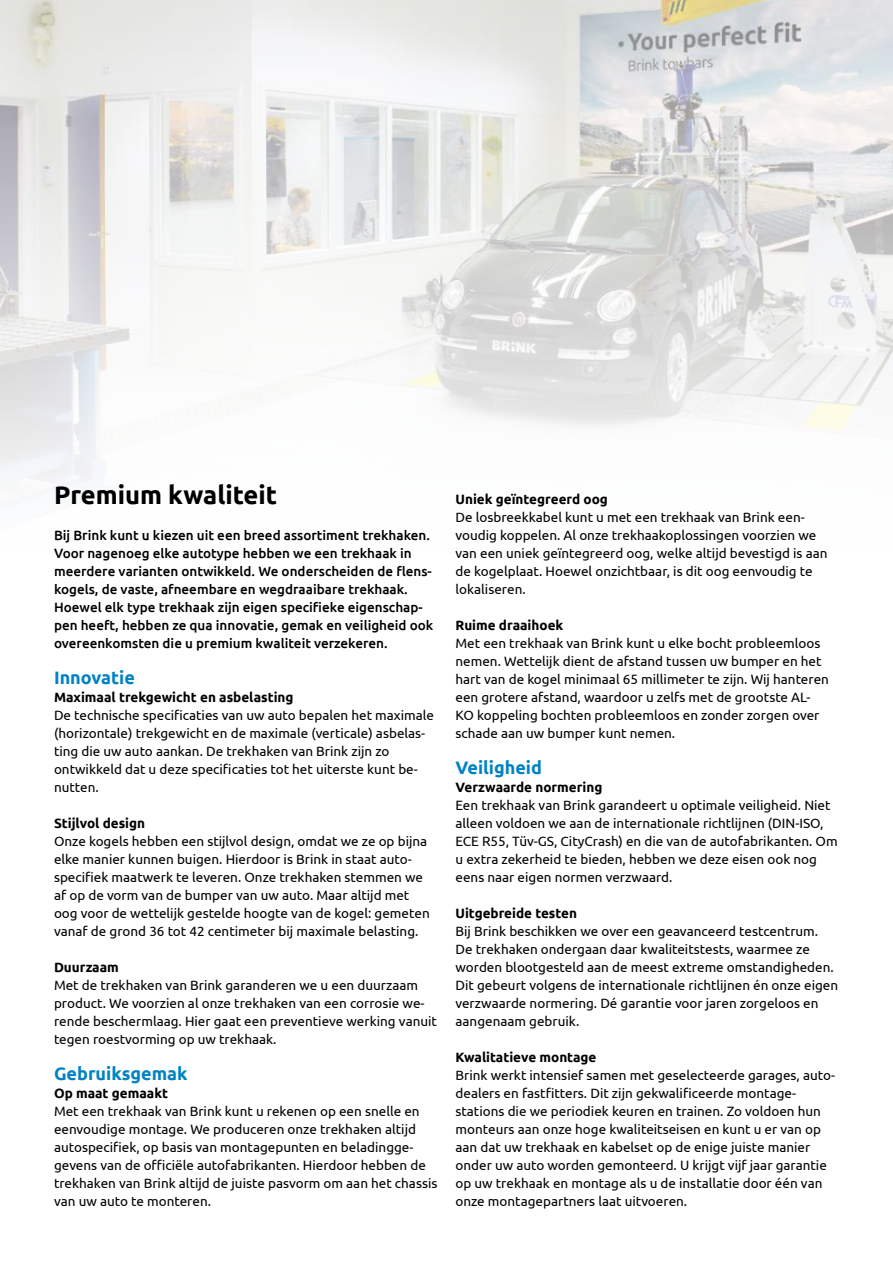
<style>
.page{position:relative;width:893px;height:1263px;background:#fff}
.page>*{position:absolute;margin:0;border:0;box-sizing:border-box;transform-origin:0 0}
.t1{font:700 25.5px "Ubuntu";color:#000}
.t2{font:700 18px "Ubuntu";color:#0082c3}
.t3{font:13.5px/18px "Ubuntu";color:#000}
.t4{font:500 13.5px/18px "Ubuntu";color:#000}
.t5{font:700 13.5px "Ubuntu";color:#000}
</style>
<div class="page">
<img style="left:0;top:0;width:893px;height:493px">
<h1 class="t1" style="left:54px;top:479px;width:225px">Premium kwaliteit</h1>
<p class="t4" style="left:54px;top:526px;width:381px">Bij Brink kunt u kiezen uit een breed assortiment trekhaken.<br>Voor nagenoeg elke autotype hebben we een trekhaak in meerdere varianten ontwikkeld. We onderscheiden de flens&shy;kogels, de vaste, afneembare en wegdraaibare trekhaak.<br>Hoewel elk type trekhaak zijn eigen specifieke eigenschap&shy;pen heeft, hebben ze qua innovatie, gemak en veiligheid ook overeenkomsten die u premium kwaliteit verzekeren.</p>
<h2 class="t2" style="left:54px;top:667px;width:82px">Innovatie</h2>
<p class="t5" style="left:54px;top:689px;width:241px">Maximaal trekgewicht en asbelasting</p>
<p class="t3" style="left:54px;top:706px;width:382px">De technische specificaties van uw auto bepalen het maximale (horizontale) trekgewicht en de maximale (verticale) asbelas&shy;ting die uw auto aankan. De trekhaken van Brink zijn zo ontwikkeld dat u deze specificaties tot het uiterste kunt be&shy;nutten.</p>
<p class="t5" style="left:54px;top:815px;width:93px">Stijlvol design</p>
<p class="t3" style="left:54px;top:832px;width:377px">Onze kogels hebben een stijlvol design, omdat we ze op bijna elke manier kunnen buigen. Hierdoor is Brink in staat auto&shy;specifiek maatwerk te leveren. Onze trekhaken stemmen we af op de vorm van de bumper van uw auto. Maar altijd met oog voor de wettelijk gestelde hoogte van de kogel: gemeten vanaf de grond 36 tot 42 centimeter bij maximale belasting.</p>
<p class="t5" style="left:54px;top:959px;width:66px">Duurzaam</p>
<p class="t3" style="left:54px;top:976px;width:385px">Met de trekhaken van Brink garanderen we u een duurzaam product. We voorzien al onze trekhaken van een corrosie we&shy;rende beschermlaag. Hier gaat een preventieve werking vanuit tegen roestvorming op uw trekhaak.</p>
<h2 class="t2" style="left:54px;top:1063px;width:135px">Gebruiksgemak</h2>
<p class="t5" style="left:54px;top:1085px;width:116px">Op maat gemaakt</p>
<p class="t3" style="left:54px;top:1102px;width:385px">Met een trekhaak van Brink kunt u rekenen op een snelle en eenvoudige montage. We produceren onze trekhaken altijd autospecifiek, op basis van montagepunten en beladingge&shy;gevens van de officiële autofabrikanten. Hierdoor hebben de trekhaken van Brink altijd de juiste pasvorm om aan het chassis van uw auto te monteren.</p>
<p class="t5" style="left:455px;top:491px;width:154px">Uniek geïntegreerd oog</p>
<p class="t3" style="left:455px;top:508px;width:374px">De losbreekkabel kunt u met een trekhaak van Brink een&shy;voudig koppelen. Al onze trekhaakoplossingen voorzien we van een uniek geïntegreerd oog, welke altijd bevestigd is aan de kogelplaat. Hoewel onzichtbaar, is dit oog eenvoudig te lokaliseren.</p>
<p class="t5" style="left:455px;top:617px;width:109px">Ruime draaihoek</p>
<p class="t3" style="left:455px;top:634px;width:375px">Met een trekhaak van Brink kunt u elke bocht probleemloos nemen. Wettelijk dient de afstand tussen uw bumper en het hart van de kogel minimaal 65 millimeter te zijn. Wij hanteren een grotere afstand, waardoor u zelfs met de grootste AL-KO koppeling bochten probleemloos en zonder zorgen over schade aan uw bumper kunt nemen.</p>
<h2 class="t2" style="left:455px;top:757px;width:88px">Veiligheid</h2>
<p class="t5" style="left:455px;top:779px;width:148px">Verzwaarde normering</p>
<p class="t3" style="left:455px;top:796px;width:384px">Een trekhaak van Brink garandeert u optimale veiligheid. Niet alleen voldoen we aan de internationale richtlijnen (DIN-ISO, ECE R55, Tüv-GS, CityCrash) en die van de autofabrikanten. Om u extra zekerheid te bieden, hebben we deze eisen ook nog eens naar eigen normen verzwaard.</p>
<p class="t5" style="left:455px;top:905px;width:123px">Uitgebreide testen</p>
<p class="t3" style="left:455px;top:922px;width:384px">Bij Brink beschikken we over een geavanceerd testcentrum.<br>De trekhaken ondergaan daar kwaliteitstests, waarmee ze worden blootgesteld aan de meest extreme omstandigheden.<br>Dit gebeurt volgens de internationale richtlijnen én onze eigen verzwaarde normering. Dé garantie voor jaren zorgeloos en aangenaam gebruik.</p>
<p class="t5" style="left:455px;top:1049px;width:142px">Kwalitatieve montage</p>
<p class="t3" style="left:455px;top:1066px;width:381px">Brink werkt intensief samen met geselecteerde garages, auto&shy;dealers en fastfitters. Dit zijn gekwalificeerde montage&shy;stations die we periodiek keuren en trainen. Zo voldoen hun monteurs aan onze hoge kwaliteitseisen en kunt u er van op aan dat uw trekhaak en kabelset op de enige juiste manier onder uw auto worden gemonteerd. U krijgt vijf jaar garantie op uw trekhaak en montage als u de installatie door één van onze montagepartners laat uitvoeren.</p>
</div>
